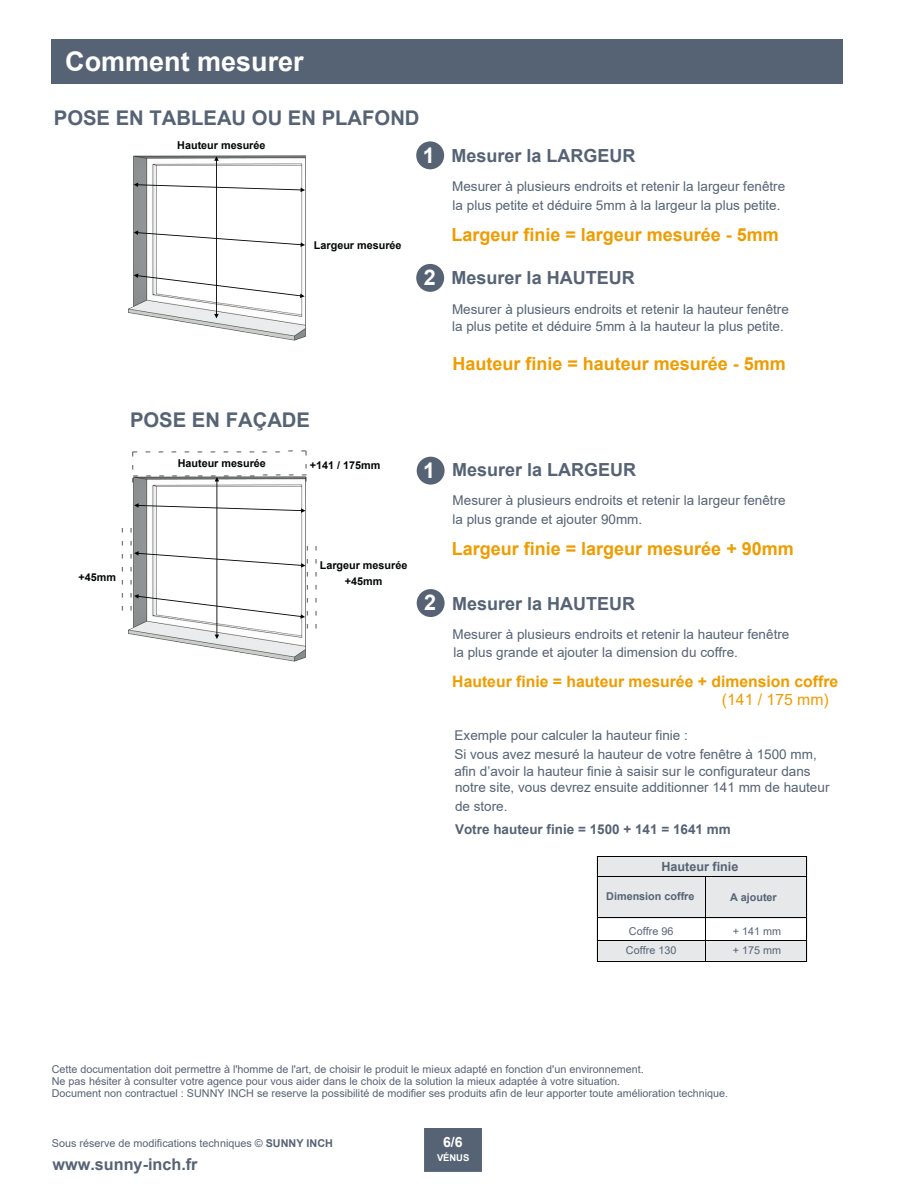
<style>
.page{position:relative;width:900px;height:1189px;background:#fff}
.page>*{position:absolute;margin:0;border:0;box-sizing:border-box;transform-origin:0 0}
.t1{font:700 27px "Arial";color:#fff}
.t2{font:700 21.62px "Arial";color:#fff}
.t3{font:700 20.25px "Arial";color:#566374}
.t4{font:700 18px "Arial";color:#ef9c00}
.t5{font:700 18px "Arial";color:#566374}
.t6{font:700 16.25px "Arial";color:#566374}
.t7{font:700 15.75px "Arial";color:#ef9c00}
.t8{font:15.75px "Arial";color:#ef9c00}
.t9{font:700 14.12px "Arial";color:#fff}
.t10{font:13.5px/18.9px "Arial";color:#566374}
.t11{font:700 13.5px "Arial";color:#566374}
.t12{font:700 12.62px "Arial";color:#566374}
.t13{font:10.75px/12.1px "Arial";color:#566374}
.t14{font:700 10.75px "Arial";color:#020607}
.t15{font:10.75px "Courier New";color:#151515}
.t16{font:700 10.75px "Arial";color:#566374}
.t17{font:700 9.38px "Arial";color:#fff}
.s1{font-weight:700}
</style>
<div class="page">
<div style="left:425px;top:1128px;width:57px;height:42px;background:#566374"></div>
<div style="left:52px;top:39px;width:790px;height:44px;background:#566374"></div>
<img style="left:129px;top:476px;width:177px;height:185px">
<svg style="left:134px;top:477px;width:172px;height:162px"></svg>
<div style="left:417px;top:456px;width:28px;height:28px;background:#566374;border-radius:50%"></div>
<div style="left:417px;top:589px;width:28px;height:27px;background:#566374;border-radius:50%"></div>
<img style="left:128px;top:156px;width:177px;height:184px">
<svg style="left:134px;top:156px;width:171px;height:162px"></svg>
<div style="left:416px;top:141px;width:28px;height:28px;background:#566374;border-radius:50%"></div>
<div style="left:416px;top:264px;width:28px;height:28px;background:#566374;border-radius:50%"></div>
<hr style="left:807px;top:855px;width:1px;height:106px;background:#ecedef">
<hr style="left:597px;top:960px;width:210px;height:1px;background:#ecedef">
<hr style="left:597px;top:856px;width:210px;height:1px;background:#020607">
<hr style="left:806px;top:855px;width:1px;height:105px;background:#000">
<hr style="left:597px;top:855px;width:1px;height:105px;background:#000">
<hr style="left:598px;top:855px;width:209px;height:1px;background:#000">
<hr style="left:598px;top:876px;width:209px;height:1px;background:#000">
<hr style="left:598px;top:917px;width:209px;height:1px;background:#000">
<hr style="left:598px;top:940px;width:209px;height:1px;background:#000">
<hr style="left:598px;top:960px;width:209px;height:1px;background:#000">
<hr style="left:705px;top:877px;width:1px;height:84px;background:#000">
<h1 class="t1" style="left:65px;top:42px;width:240px">Comment mesurer</h1>
<h3 class="t3" style="left:54px;top:104px;width:367px">POSE EN TABLEAU OU EN PLAFOND</h3>
<p class="t14" style="left:177px;top:138px;width:90px">Hauteur mesurée</p>
<h2 class="t2" style="left:423px;top:140px;width:14px">1</h2>
<p class="t14" style="left:314px;top:237px;width:89px">Largeur mesurée</p>
<h2 class="t2" style="left:424px;top:262px;width:14px">2</h2>
<h3 class="t3" style="left:130px;top:405px;width:182px">POSE EN FAÇADE</h3>
<p class="t15" style="left:313px;top:449px;width:34px;rotate:90deg">- - -</p>
<p class="t15" style="left:132px;top:445px;width:177px">- - - - - - - - - - - - - -</p>
<p class="t15" style="left:132px;top:468px;width:177px">- - - - - - - - - - - - - -</p>
<p class="t15" style="left:140px;top:451px;width:34px;rotate:90deg">- - -</p>
<p class="t14" style="left:178px;top:456px;width:90px">Hauteur mesurée</p>
<p class="t14" style="left:310px;top:457px;width:72px">+141 / 175mm</p>
<h2 class="t2" style="left:423px;top:455px;width:14px">1</h2>
<p class="t15" style="left:129px;top:527px;width:86px;rotate:90deg">- - - - - - -</p>
<p class="t15" style="left:138px;top:527px;width:86px;rotate:90deg">- - - - - - -</p>
<p class="t15" style="left:314px;top:545px;width:86px;rotate:90deg">- - - - - - -</p>
<p class="t15" style="left:323px;top:545px;width:86px;rotate:90deg">- - - - - - -</p>
<p class="t14" style="left:320px;top:557px;width:89px">Largeur mesurée</p>
<p class="t14" style="left:78px;top:569px;width:39px">+45mm</p>
<p class="t14" style="left:345px;top:573px;width:39px">+45mm</p>
<h2 class="t2" style="left:424px;top:586px;width:14px">2</h2>
<h3 class="t5" style="left:452px;top:143px;width:186px">Mesurer la LARGEUR</h3>
<p class="t10" style="left:452px;top:177px;width:335px">Mesurer à plusieurs endroits et retenir la largeur fenêtre la plus petite et déduire 5mm à la largeur la plus petite.</p>
<h3 class="t4" style="left:451px;top:221px;width:329px">Largeur finie = largeur mesurée - 5mm</h3>
<h3 class="t5" style="left:452px;top:264px;width:185px">Mesurer la HAUTEUR</h3>
<p class="t10" style="left:452px;top:300px;width:338px">Mesurer à plusieurs endroits et retenir la hauteur fenêtre</p>
<p class="t10" style="left:452px;top:317px;width:333px">la plus petite et déduire 5mm à la hauteur la plus petite.</p>
<h3 class="t4" style="left:452px;top:351px;width:335px">Hauteur finie = hauteur mesurée - 5mm</h3>
<h3 class="t5" style="left:452px;top:457px;width:186px">Mesurer la LARGEUR</h3>
<p class="t10" style="left:452px;top:491px;width:335px">Mesurer à plusieurs endroits et retenir la largeur fenêtre la plus grande et ajouter 90mm.</p>
<h3 class="t4" style="left:452px;top:535px;width:344px">Largeur finie = largeur mesurée + 90mm</h3>
<h3 class="t5" style="left:452px;top:590px;width:185px">Mesurer la HAUTEUR</h3>
<p class="t10" style="left:453px;top:624px;width:338px">Mesurer à plusieurs endroits et retenir la hauteur fenêtre</p>
<p class="t7" style="left:452px;top:670px;width:387px">Hauteur finie = hauteur mesurée + dimension coffre</p>
<p class="t8" style="left:722px;top:688px;width:108px">(141 / 175 mm)</p>
<p class="t10" style="left:454px;top:642px;width:286px">la plus grande et ajouter la dimension du coffre.</p>
<p class="t10" style="left:454px;top:726px;width:364px;line-height:18px">Exemple pour calculer la hauteur finie :<br>Si vous avez mesuré la hauteur de votre fenêtre à 1500 mm, afin d’avoir la hauteur finie à saisir sur le configurateur dans</p>
<p class="t10" style="left:455px;top:777px;width:376px;line-height:18.5px">notre site, vous devrez ensuite additionner 141 mm de hauteur de store.</p>
<p class="t11" style="left:455px;top:819px;width:277px">Votre hauteur finie = 1500 + 141 = 1641 mm</p>
<p class="t12" style="left:661px;top:857px;width:79px">Hauteur finie</p>
<p class="t16" style="left:730px;top:889px;width:48px">A ajouter</p>
<p class="t13" style="left:629px;top:924px;width:46px">Coffre 96</p>
<p class="t13" style="left:733px;top:924px;width:50px">+ 141 mm</p>
<p class="t13" style="left:626px;top:944px;width:52px">Coffre 130</p>
<p class="t13" style="left:733px;top:944px;width:50px">+ 175 mm</p>
<p class="t16" style="left:606px;top:888px;width:90px">Dimension coffre</p>
<p class="t13" style="left:52px;top:1062px;width:678px">Cette documentation doit permettre à l'homme de l'art, de choisir le produit le mieux adapté en fonction d'un environnement.<br>Ne pas hésiter à consulter votre agence pour vous aider dans le choix de la solution la mieux adaptée à votre situation.<br>Document non contractuel : SUNNY INCH se reserve la possibilité de modifier ses produits afin de leur apporter toute amélioration technique.</p>
<p class="t13" style="left:52px;top:1137px;width:283px">Sous réserve de modifications techniques © <span class="s1">SUNNY INCH</span></p>
<p class="t9" style="left:443px;top:1131px;width:21px">6/6</p>
<p class="t6" style="left:53px;top:1152px;width:146px">www.sunny-inch.fr</p>
<p class="t17" style="left:437px;top:1150px;width:34px">VÉNUS</p>
</div>
